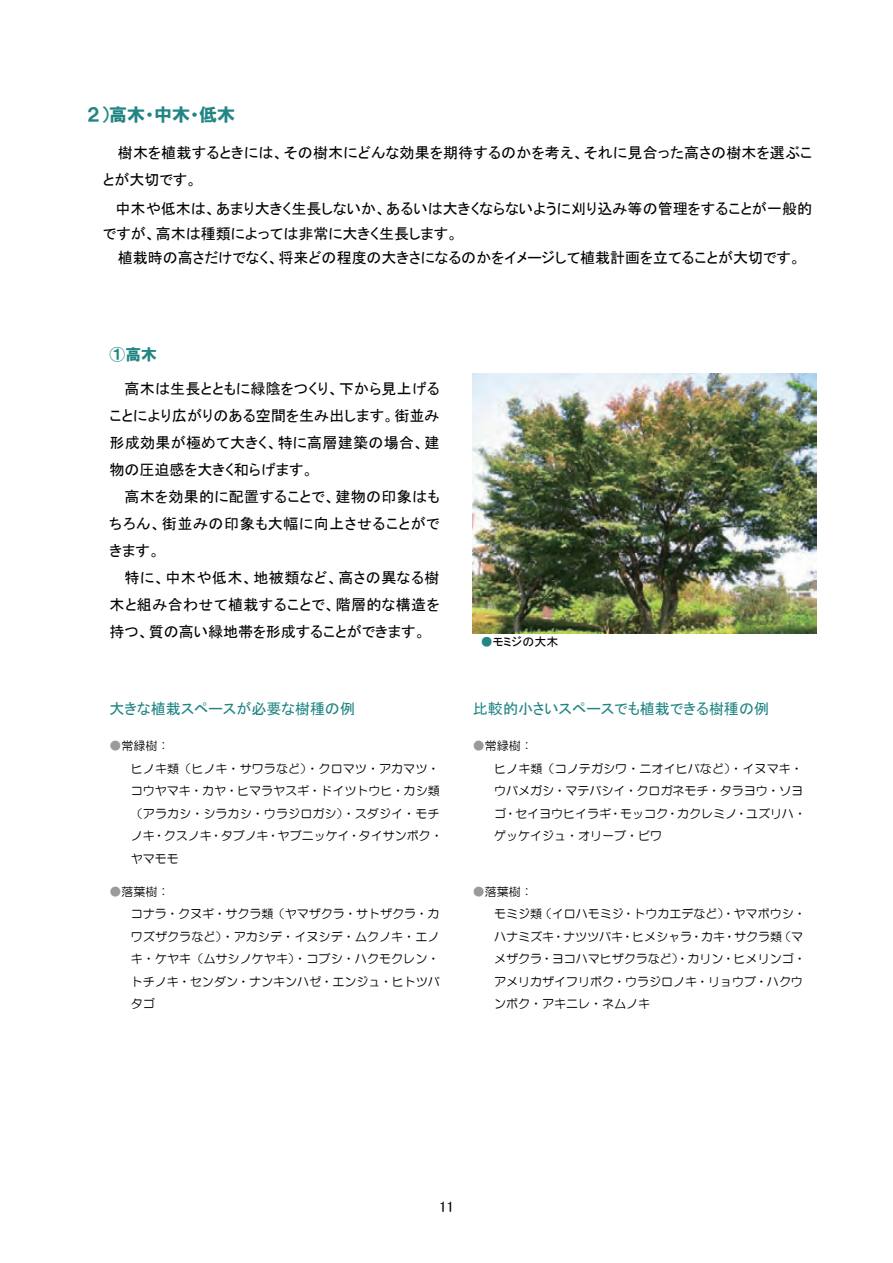
<style>
.page{position:relative;width:893px;height:1263px;background:#fff}
.page>*{position:absolute;margin:0;border:0;box-sizing:border-box;transform-origin:0 0}
.t1{font:18px "HGP Soei Kakugothic UB";color:#218584}
.t2{font:15.75px "HGP Soei Kakugothic UB";color:#218584}
.t3{font:15px/27px "MS P Gothic";letter-spacing:.005em;color:#000}
.t4{font:15px "MS P Gothic";letter-spacing:.035em;color:#000}
.t5{font:15px "MS P Gothic";color:#218584}
.t6{font:15px "MS P Gothic";letter-spacing:.025em;color:#000}
.t7{font:12px/22.5px "HG Maru Gothic MPRO";letter-spacing:.005em;color:#000}
.t8{font:12px "MS P Gothic";letter-spacing:-.005em;color:#000}
.s1{color:#9a9a9a}
.s2{color:#218584}
</style>
<div class="page">
<img style="left:472px;top:373px;width:345px;height:260px">
<p class="t1" style="left:87px;top:106px;width:150px">２）高木・中木・低木</p>
<p class="t3" style="left:103px;top:139px;width:711px;text-indent:15px">樹木を植栽するときには、その樹木にどんな効果を期待するのかを考え、それに見合った高さの樹木を選ぶことが大切です。</p>
<p class="t3" style="left:103px;top:195px;width:711px;line-height:25.5px;text-indent:13px">中木や低木は、あまり大きく生長しないか、あるいは大きくならないように刈り込み等の管理をすることが一般的ですが、高木は種類によっては非常に大きく生長します。</p>
<p class="t3" style="left:118px;top:244px;width:684px">植栽時の高さだけでなく、将来どの程度の大きさになるのかをイメージして植栽計画を立てることが大切です。</p>
<p class="t2" style="left:110px;top:347px;width:49px">①高木</p>
<p class="t3" style="left:125px;top:375px;width:317px">高木は生長とともに緑陰をつくり、下から見上げる</p>
<p class="t3" style="left:110px;top:402px;width:332px">ことにより広がりのある空間を生み出します。街並み</p>
<p class="t3" style="left:110px;top:429px;width:331px">形成効果が極めて大きく、特に高層建築の場合、建</p>
<p class="t3" style="left:110px;top:456px;width:205px">物の圧迫感を大きく和らげます。</p>
<p class="t3" style="left:125px;top:483px;width:317px">高木を効果的に配置することで、建物の印象はも</p>
<p class="t4" style="left:110px;top:516px;width:332px">ちろん、街並みの印象も大幅に向上させることがで</p>
<p class="t3" style="left:110px;top:537px;width:52px">きます。</p>
<p class="t4" style="left:125px;top:570px;width:316px">特に、中木や低木、地被類など、高さの異なる樹</p>
<p class="t6" style="left:110px;top:597px;width:331px">木と組み合わせて植栽することで、階層的な構造を</p>
<p class="t3" style="left:110px;top:618px;width:318px">持つ、質の高い緑地帯を形成することができます。</p>
<p class="t5" style="left:110px;top:701px;width:247px">大きな植栽スペースが必要な樹種の例</p>
<p class="t7" style="left:131px;top:735px;width:313px;text-indent:-21px"><span class="s1">●</span>常緑樹：<br>ヒノキ類（ヒノキ・サワラなど）・クロマツ・アカマツ・コウヤマキ・カヤ・ヒマラヤスギ・ドイツトウヒ・カシ類（アラカシ・シラカシ・ウラジロガシ）・スダジイ・モチノキ・クスノキ・タブノキ・ヤブニッケイ・タイサンボク・ヤマモモ</p>
<p class="t7" style="left:131px;top:880px;width:310px;text-indent:-21px"><span class="s1">●</span>落葉樹：<br>コナラ・クヌギ・サクラ類（ヤマザクラ・サトザクラ・カワズザクラなど）・アカシデ・イヌシデ・ムクノキ・エノキ・ケヤキ（ムサシノケヤキ）・コブシ・ハクモクレン・トチノキ・センダン・ナンキンハゼ・エンジュ・ヒトツバタゴ</p>
<p class="t8" style="left:481px;top:636px;width:79px"><span class="s2">●</span>モミジの大木</p>
<p class="t5" style="left:473px;top:701px;width:298px">比較的小さいスペースでも植栽できる樹種の例</p>
<p class="t7" style="left:494px;top:735px;width:313px;text-indent:-21px"><span class="s1">●</span>常緑樹：<br>ヒノキ類（コノテガシワ・ニオイヒバなど）・イヌマキ・ウバメガシ・マテバシイ・クロガネモチ・タラヨウ・ソヨゴ・セイヨウヒイラギ・モッコク・カクレミノ・ユズリハ・ゲッケイジュ・オリーブ・ビワ</p>
<p class="t7" style="left:494px;top:880px;width:313px;text-indent:-21px"><span class="s1">●</span>落葉樹：<br>モミジ類（イロハモミジ・トウカエデなど）・ヤマボウシ・ハナミズキ・ナツツバキ・ヒメシャラ・カキ・サクラ類（マメザクラ・ヨコハマヒザクラなど）・カリン・ヒメリンゴ・アメリカザイフリボク・ウラジロノキ・リョウブ・ハクウンボク・アキニレ・ネムノキ</p>
<p class="t3" style="left:439px;top:1193px;width:17px">11</p>
</div>
